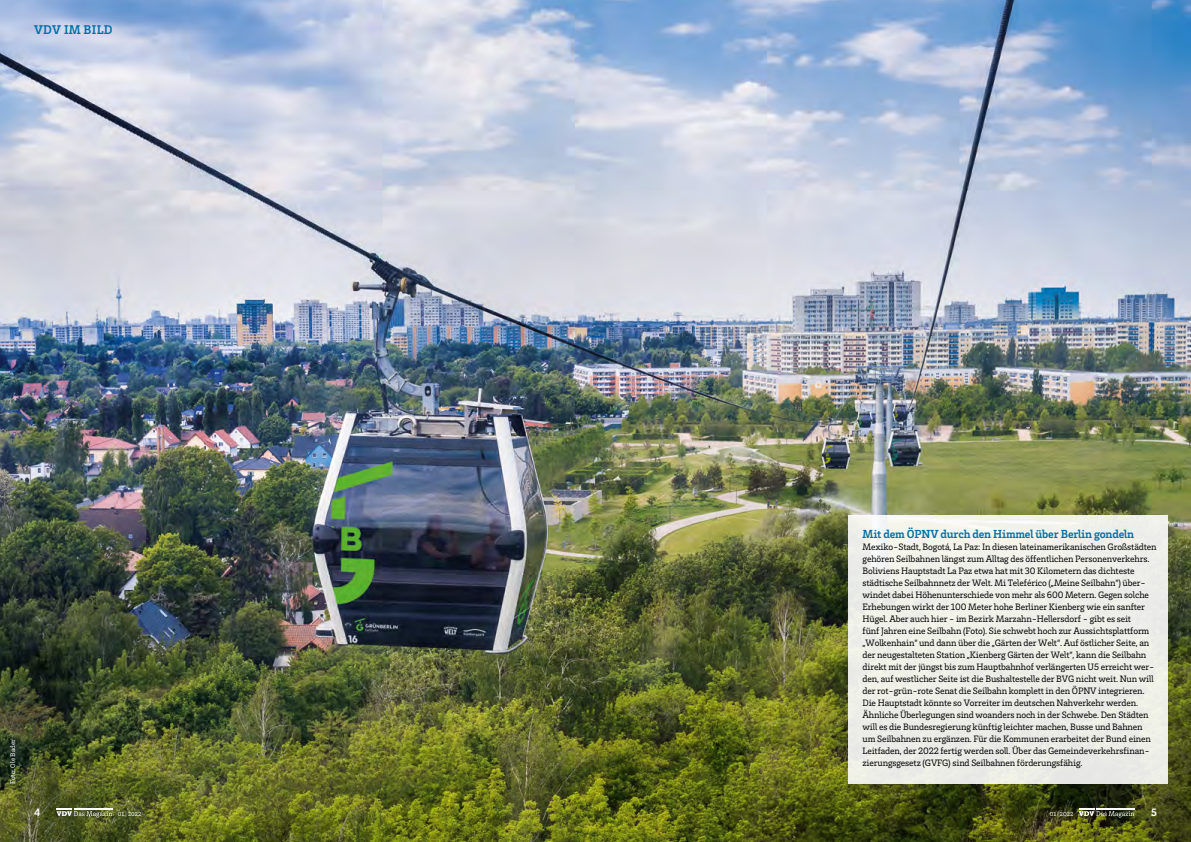
<style>
.page{position:relative;width:1191px;height:842px;background:#fff}
.page>*{position:absolute;margin:0;border:0;box-sizing:border-box;transform-origin:0 0}
.t1{font:700 13px "VDV Brix Slab";letter-spacing:.02em;color:#006fa8}
.t2{font:700 12px "VDV Brix Slab";letter-spacing:-.015em;color:#006fa8}
.t3{font:700 11px "VDV Brix Slab";color:#fff}
.t4{font:9.5px/12px "VDV Brix Slab";letter-spacing:-.015em;color:#000}
.t5{font:7px "VDV Brix Slab";color:#fff}
.t6{font:6px "VDV Brix Slab";letter-spacing:.005em;color:#fff}
</style>
<div class="page">
<img style="left:0;top:0;width:1191px;height:842px">
<svg style="left:1079px;top:808px;width:55px;height:9px"></svg>
<hr style="left:1096px;top:808px;width:38px;height:1px;background:#fff">
<svg style="left:57px;top:808px;width:55px;height:9px"></svg>
<hr style="left:74px;top:808px;width:38px;height:1px;background:#fff">
<div style="left:848px;top:516px;width:319px;height:268px;background:#eeefe8"></div>
<h1 class="t1" style="left:34px;top:21px;width:80px">VDV IM BILD</h1>
<p class="t5" style="left:8px;top:784px;width:46px;rotate:-90deg">Foto: Ole Bader</p>
<p class="t2" style="left:862px;top:526px;width:273px">Mit dem ÖPNV durch den Himmel über Berlin gondeln</p>
<p class="t4" style="left:862px;top:541px;width:296px">Mexiko-Stadt, Bogotá, La Paz: In diesen lateinamerikanischen Großstädten gehören Seilbahnen längst zum Alltag des öffentlichen Personenverkehrs.<br>Boliviens Hauptstadt La Paz etwa hat mit 30 Kilometern das dichteste städtische Seilbahnnetz der Welt. Mi Teleférico („Meine Seilbahn“) über&shy;windet dabei Höhenunterschiede von mehr als 600 Metern. Gegen solche Erhebungen wirkt der 100 Meter hohe Berliner Kienberg wie ein sanfter Hügel. Aber auch hier - im Bezirk Marzahn-Hellersdorf - gibt es seit<br>fünf Jahren eine Seilbahn (Foto). Sie schwebt hoch zur Aussichtsplattform „Wolkenhain“ und dann über die „Gärten der Welt“. Auf östlicher Seite, an der neugestalteten Station „Kienberg Gärten der Welt“, kann die Seilbahn direkt mit der jüngst bis zum Hauptbahnhof verlängerten U5 erreicht wer&shy;den, auf westlicher Seite ist die Bushaltestelle der BVG nicht weit. Nun will der rot-grün-rote Senat die Seilbahn komplett in den ÖPNV integrieren.<br>Die Hauptstadt könnte so Vorreiter im deutschen Nahverkehr werden.<br>Ähnliche Überlegungen sind woanders noch in der Schwebe. Den Städten will es die Bundesregierung künftig leichter machen, Busse und Bahnen um Seilbahnen zu ergänzen. Für die Kommunen erarbeitet der Bund einen Leitfaden, der 2022 fertig werden soll. Über das Gemeindeverkehrsfinan&shy;zierungsgesetz (GVFG) sind Seilbahnen förderungsfähig.</p>
<p class="t3" style="left:34px;top:805px;width:8px">4</p>
<p class="t6" style="left:118px;top:810px;width:25px">01 | 2022</p>
<p class="t6" style="left:1049px;top:810px;width:25px">01 | 2022</p>
<p class="t3" style="left:1151px;top:805px;width:7px">5</p>
</div>
